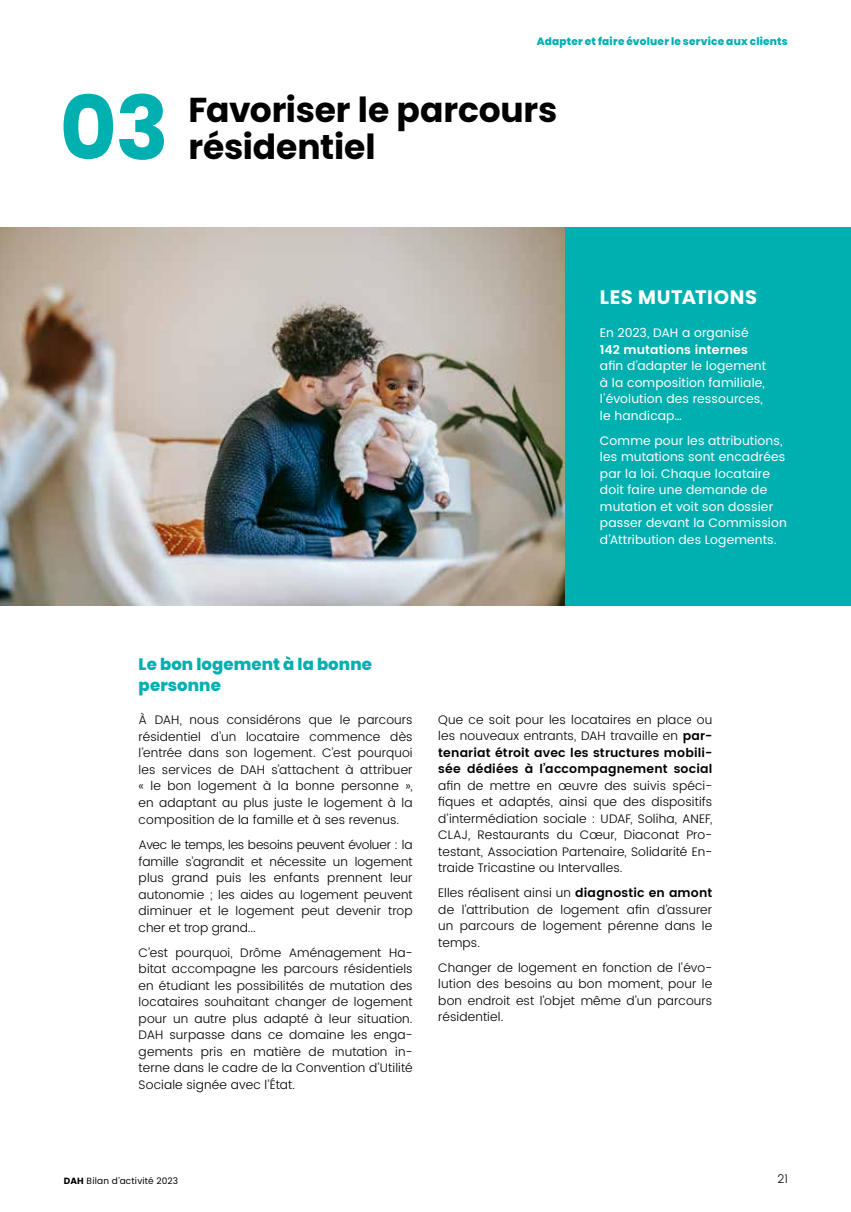
<style>
.page{position:relative;width:851px;height:1212px;background:#fff}
.page>*{position:absolute;margin:0;border:0;box-sizing:border-box;transform-origin:0 0}
.t1{font:700 88.05px "Poppins";color:#00b0b1}
.t2{font:700 34.5px/37.5px "Poppins";letter-spacing:-.005em;color:#000}
.t3{font:700 19.5px "Poppins";letter-spacing:.025em;color:#fff}
.t4{font:800 16.5px/21px "Poppins";letter-spacing:.005em;color:#00b0b1}
.t5{font:300 12.3px/16.5px "Poppins";letter-spacing:.01em;color:#000;text-align:justify}
.t6{font:12.3px/16.5px "Poppins";letter-spacing:.01em;color:#fff}
.t7{font:600 12.3px/16.5px "Poppins";letter-spacing:.015em;color:#000;text-align:justify}
.t8{font:600 12.3px "Poppins";letter-spacing:.01em;color:#fff}
.t9{font:300 12px "Poppins";color:#000}
.t10{font:800 10.5px "Poppins";letter-spacing:.02em;color:#00b0b1}
.t11{font:9px "Poppins";letter-spacing:.025em;color:#000}
.s1{font-weight:300}
.s2{font-weight:600}
.s3{font-weight:700}
</style>
<div class="page">
<img style="left:0;top:227px;width:566px;height:379px">
<div style="left:566px;top:227px;width:284px;height:379px;background:#00b0b1"></div>
<p class="t10" style="left:536px;top:35px;width:252px">Adapter et faire évoluer le service aux clients</p>
<h1 class="t1" style="left:60px;top:77px;width:111px">03</h1>
<h2 class="t2" style="left:188px;top:91px;width:370px">Favoriser le parcours résidentiel</h2>
<h3 class="t3" style="left:600px;top:286px;width:159px">LES MUTATIONS</h3>
<p class="t6" style="left:600px;top:325px;width:150px">En 2023, DAH a organisé</p>
<p class="t8" style="left:600px;top:340px;width:149px">142 mutations internes</p>
<p class="t6" style="left:600px;top:358px;width:168px">afin d’adapter le logement à la composition familiale, l’évolution des ressources, le handicap…</p>
<p class="t6" style="left:600px;top:433px;width:188px">Comme pour les attributions, les mutations sont encadrées par la loi. Chaque locataire doit faire une demande de mutation et voit son dossier passer devant la Commission d’Attribution des Logements.</p>
<h3 class="t4" style="left:139px;top:654px;width:235px">Le bon logement à la bonne personne</h3>
<p class="t5" style="left:139px;top:712px;width:275px">À DAH, nous considérons que le parcours résidentiel d’un locataire commence dès l’entrée dans son logement. C’est pourquoi les services de DAH s’attachent à attribuer « le bon logement à la bonne personne », en adaptant au plus juste le logement à la composition de la famille et à ses revenus.</p>
<p class="t5" style="left:139px;top:837px;width:275px">Avec le temps, les besoins peuvent évoluer : la famille s’agrandit et nécessite un logement plus grand puis les enfants prennent leur autonomie ; les aides au logement peuvent diminuer et le logement peut devenir trop cher et trop grand...</p>
<p class="t5" style="left:139px;top:945px;width:275px">C’est pourquoi, Drôme Aménagement Ha&shy;bitat accompagne les parcours résidentiels en étudiant les possibilités de mutation des locataires souhaitant changer de logement pour un autre plus adapté à leur situation.<br>DAH surpasse dans ce domaine les enga&shy;gements pris en matière de mutation in&shy;terne dans le cadre de la Convention d’Utilité Sociale signée avec l’État.</p>
<p class="t7" style="left:438px;top:712px;width:275px"><span class="s1">Que ce soit pour les locataires en place ou les nouveaux entrants, DAH travaille en</span> par&shy;tenariat étroit avec les structures mobili&shy;sée dédiées à l’accompagnement social</p>
<p class="t5" style="left:438px;top:778px;width:275px">afin de mettre en œuvre des suivis spéci&shy;fiques et adaptés, ainsi que des dispositifs d’intermédiation sociale : UDAF, Soliha, ANEF, CLAJ, Restaurants du Cœur, Diaconat Pro&shy;testant, Association Partenaire, Solidarité En&shy;traide Tricastine ou Intervalles.</p>
<p class="t5" style="left:438px;top:885px;width:275px">Elles réalisent ainsi un <span class="s2">diagnostic en amont </span>de l’attribution de logement afin d’assurer un parcours de logement pérenne dans le temps.</p>
<p class="t5" style="left:438px;top:960px;width:275px">Changer de logement en fonction de l’évo&shy;lution des besoins au bon moment, pour le bon endroit est l’objet même d’un parcours résidentiel.</p>
<p class="t11" style="left:64px;top:1174px;width:116px"><span class="s3">DAH</span> Bilan d’activité 2023</p>
<p class="t9" style="left:777px;top:1170px;width:12px">21</p>
</div>
